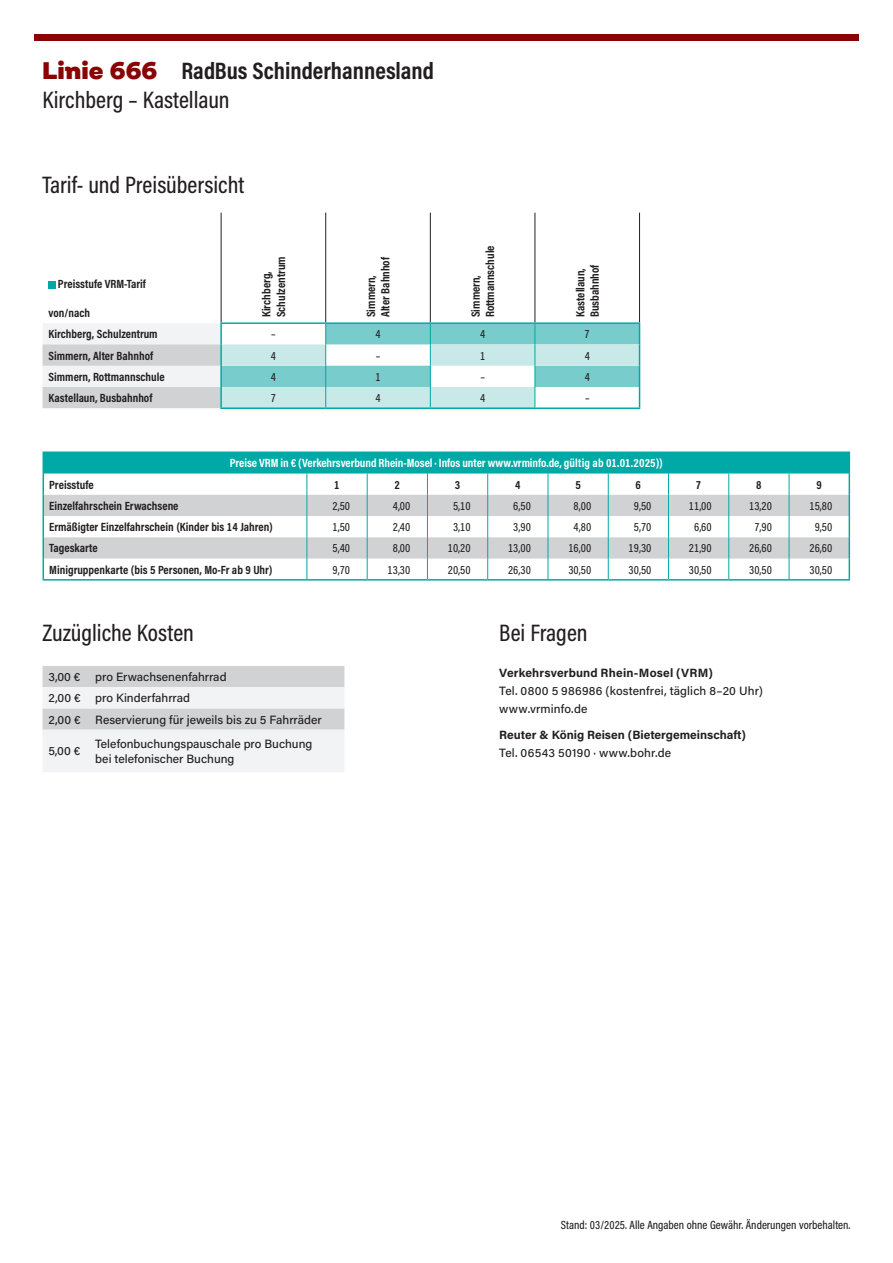
<style>
.page{position:relative;width:893px;height:1263px;background:#fff}
.page>*{position:absolute;margin:0;border:0;box-sizing:border-box;transform-origin:0 0}
.t1{font:700 24px/28.8px "Acumin Pro Cond";color:#231f20}
.t2{font:500 24px "Acumin Pro Cond";color:#231f20}
.t3{font:700 12px/14.4px "Acumin Pro Cond";color:#231f20}
.t4{font:500 12px "Acumin Pro Cond";color:#231f20}
.t5{font:500 12px/21.3px "Acumin Pro";color:#231f20}
.t6{font:700 12px "Acumin Pro Cond";letter-spacing:-.005em;color:#fff}
.t7{font:700 12px "Acumin Pro";letter-spacing:.005em;color:#231f20}
.t8{font:500 12px "Acumin Pro";letter-spacing:.02em;color:#231f20}
.s1{font-family:"Salvatore";font-weight:900;color:#8b0202}
.s2{font-weight:500}
</style>
<div class="page">
<div style="left:34px;top:34px;width:825px;height:6px;background:#8b0202"></div>
<svg style="left:43px;top:666px;width:301px;height:106px"></svg>
<svg style="left:326px;top:213px;width:209px;height:109px"></svg>
<hr style="left:221px;top:213px;width:1px;height:109px;background:#231f20">
<hr style="left:325px;top:213px;width:1px;height:109px;background:#231f20">
<hr style="left:430px;top:213px;width:1px;height:109px;background:#231f20">
<hr style="left:535px;top:213px;width:1px;height:109px;background:#231f20">
<hr style="left:639px;top:213px;width:1px;height:109px;background:#231f20">
<hr style="left:220px;top:322px;width:106px;height:2px;background:#00a9a5">
<hr style="left:326px;top:322px;width:104px;height:2px;background:#00a9a5">
<hr style="left:430px;top:322px;width:105px;height:2px;background:#00a9a5">
<hr style="left:535px;top:322px;width:105px;height:2px;background:#00a9a5">
<svg style="left:43px;top:323px;width:597px;height:85px"></svg>
<hr style="left:220px;top:407px;width:106px;height:2px;background:#00a9a5">
<hr style="left:326px;top:407px;width:104px;height:2px;background:#00a9a5">
<hr style="left:430px;top:407px;width:105px;height:2px;background:#00a9a5">
<hr style="left:535px;top:407px;width:105px;height:2px;background:#00a9a5">
<div style="left:49px;top:281px;width:7px;height:7px;background:#00a9a5"></div>
<div style="left:43px;top:452px;width:806px;height:21px;background:#00a9a5"></div>
<svg style="left:44px;top:473px;width:805px;height:106px"></svg>
<svg style="left:44px;top:495px;width:805px;height:64px;fill:#d1d2d4"></svg>
<hr style="left:43px;top:451px;width:264px;height:2px;background:#00a9a5">
<hr style="left:307px;top:451px;width:60px;height:2px;background:#00a9a5">
<hr style="left:367px;top:451px;width:60px;height:2px;background:#00a9a5">
<hr style="left:427px;top:451px;width:61px;height:2px;background:#00a9a5">
<hr style="left:488px;top:451px;width:60px;height:2px;background:#00a9a5">
<hr style="left:548px;top:451px;width:60px;height:2px;background:#00a9a5">
<hr style="left:608px;top:451px;width:60px;height:2px;background:#00a9a5">
<hr style="left:668px;top:451px;width:61px;height:2px;background:#00a9a5">
<hr style="left:729px;top:451px;width:60px;height:2px;background:#00a9a5">
<hr style="left:789px;top:451px;width:61px;height:2px;background:#00a9a5">
<svg style="left:43px;top:473px;width:1px;height:106px"></svg>
<hr style="left:43px;top:579px;width:264px;height:2px;background:#00a9a5">
<hr style="left:307px;top:579px;width:60px;height:2px;background:#00a9a5">
<hr style="left:367px;top:579px;width:60px;height:2px;background:#00a9a5">
<hr style="left:427px;top:579px;width:61px;height:2px;background:#00a9a5">
<hr style="left:488px;top:579px;width:60px;height:2px;background:#00a9a5">
<hr style="left:548px;top:579px;width:60px;height:2px;background:#00a9a5">
<hr style="left:608px;top:579px;width:60px;height:2px;background:#00a9a5">
<hr style="left:668px;top:579px;width:61px;height:2px;background:#00a9a5">
<hr style="left:729px;top:579px;width:60px;height:2px;background:#00a9a5">
<hr style="left:789px;top:579px;width:61px;height:2px;background:#00a9a5">
<svg style="left:367px;top:473px;width:1px;height:106px"></svg>
<svg style="left:427px;top:473px;width:1px;height:106px"></svg>
<svg style="left:487px;top:473px;width:1px;height:106px"></svg>
<svg style="left:548px;top:473px;width:1px;height:106px"></svg>
<svg style="left:608px;top:473px;width:1px;height:106px"></svg>
<svg style="left:668px;top:473px;width:1px;height:106px"></svg>
<svg style="left:728px;top:473px;width:1px;height:106px"></svg>
<svg style="left:789px;top:473px;width:1px;height:106px"></svg>
<svg style="left:307px;top:473px;width:1px;height:106px"></svg>
<svg style="left:849px;top:453px;width:1px;height:126px"></svg>
<h1 class="t1" style="left:43px;top:56px;width:393px"><span class="s1">Linie 666</span> RadBus Schinderhannesland<br><span class="s2">Kirchberg – Kastellaun</span></h1>
<h1 class="t2" style="left:43px;top:169px;width:203px">Tarif- und Preisübersicht</h1>
<p class="t3" style="left:58px;top:277px;width:89px">Preisstufe VRM-Tarif</p>
<p class="t3" style="left:49px;top:305px;width:43px">von/nach</p>
<p class="t3" style="left:259px;top:317px;width:62px;rotate:-90deg">Kirchberg,<br>Schulzentrum</p>
<p class="t3" style="left:364px;top:317px;width:62px;rotate:-90deg">Simmern,<br>Alter Bahnhof</p>
<p class="t3" style="left:468px;top:317px;width:73px;rotate:-90deg">Simmern,<br>Rottmannschule</p>
<p class="t3" style="left:573px;top:317px;width:54px;rotate:-90deg">Kastellaun,<br>Busbahnhof</p>
<p class="t3" style="left:49px;top:327px;width:111px">Kirchberg, Schulzentrum</p>
<p class="t4" style="left:271px;top:326px;width:6px">–</p>
<p class="t4" style="left:375px;top:326px;width:7px">4</p>
<p class="t4" style="left:480px;top:326px;width:7px">4</p>
<p class="t4" style="left:585px;top:326px;width:7px">7</p>
<p class="t3" style="left:49px;top:348px;width:106px">Simmern, Alter Bahnhof</p>
<p class="t4" style="left:271px;top:348px;width:7px">4</p>
<p class="t4" style="left:376px;top:348px;width:6px">–</p>
<p class="t4" style="left:480px;top:348px;width:7px">1</p>
<p class="t4" style="left:585px;top:348px;width:7px">4</p>
<p class="t3" style="left:49px;top:369px;width:118px">Simmern, Rottmannschule</p>
<p class="t4" style="left:271px;top:369px;width:7px">4</p>
<p class="t4" style="left:375px;top:369px;width:7px">1</p>
<p class="t4" style="left:480px;top:369px;width:6px">–</p>
<p class="t4" style="left:585px;top:369px;width:7px">4</p>
<p class="t3" style="left:49px;top:390px;width:105px">Kastellaun, Busbahnhof</p>
<p class="t4" style="left:271px;top:390px;width:7px">7</p>
<p class="t4" style="left:375px;top:390px;width:7px">4</p>
<p class="t4" style="left:480px;top:390px;width:7px">4</p>
<p class="t4" style="left:585px;top:390px;width:6px">–</p>
<p class="t6" style="left:230px;top:455px;width:435px">Preise VRM in € (Verkehrsverbund Rhein-Mosel · Infos unter www.vrminfo.de, gültig ab 01.01.2025))</p>
<p class="t3" style="left:49px;top:477px;width:46px">Preisstufe</p>
<p class="t3" style="left:334px;top:477px;width:7px">1</p>
<p class="t3" style="left:395px;top:477px;width:7px">2</p>
<p class="t3" style="left:455px;top:477px;width:7px">3</p>
<p class="t3" style="left:515px;top:477px;width:7px">4</p>
<p class="t3" style="left:575px;top:477px;width:7px">5</p>
<p class="t3" style="left:636px;top:477px;width:7px">6</p>
<p class="t3" style="left:696px;top:477px;width:7px">7</p>
<p class="t3" style="left:756px;top:477px;width:7px">8</p>
<p class="t3" style="left:816px;top:477px;width:7px">9</p>
<p class="t3" style="left:49px;top:498px;width:131px">Einzelfahrschein Erwachsene</p>
<p class="t4" style="left:332px;top:498px;width:19px">2,50</p>
<p class="t4" style="left:393px;top:498px;width:19px">4,00</p>
<p class="t4" style="left:453px;top:498px;width:19px">5,10</p>
<p class="t4" style="left:513px;top:498px;width:19px">6,50</p>
<p class="t4" style="left:574px;top:498px;width:19px">8,00</p>
<p class="t4" style="left:634px;top:498px;width:19px">9,50</p>
<p class="t4" style="left:689px;top:498px;width:24px">11,00</p>
<p class="t4" style="left:749px;top:498px;width:24px">13,20</p>
<p class="t4" style="left:809px;top:498px;width:24px">15,80</p>
<p class="t3" style="left:49px;top:519px;width:225px">Ermäßigter Einzelfahrschein (Kinder bis 14 Jahren)</p>
<p class="t4" style="left:332px;top:519px;width:19px">1,50</p>
<p class="t4" style="left:393px;top:519px;width:19px">2,40</p>
<p class="t4" style="left:453px;top:519px;width:19px">3,10</p>
<p class="t4" style="left:513px;top:519px;width:19px">3,90</p>
<p class="t4" style="left:574px;top:519px;width:19px">4,80</p>
<p class="t4" style="left:634px;top:519px;width:19px">5,70</p>
<p class="t4" style="left:694px;top:519px;width:19px">6,60</p>
<p class="t4" style="left:754px;top:519px;width:19px">7,90</p>
<p class="t4" style="left:815px;top:519px;width:19px">9,50</p>
<p class="t3" style="left:49px;top:541px;width:50px">Tageskarte</p>
<p class="t4" style="left:332px;top:540px;width:19px">5,40</p>
<p class="t4" style="left:393px;top:540px;width:19px">8,00</p>
<p class="t4" style="left:448px;top:540px;width:24px">10,20</p>
<p class="t4" style="left:508px;top:540px;width:24px">13,00</p>
<p class="t4" style="left:568px;top:540px;width:24px">16,00</p>
<p class="t4" style="left:629px;top:540px;width:24px">19,30</p>
<p class="t4" style="left:689px;top:540px;width:24px">21,90</p>
<p class="t4" style="left:749px;top:540px;width:24px">26,60</p>
<p class="t4" style="left:809px;top:540px;width:24px">26,60</p>
<p class="t3" style="left:49px;top:562px;width:225px">Minigruppenkarte (bis 5 Personen, Mo-Fr ab 9 Uhr)</p>
<p class="t4" style="left:332px;top:562px;width:19px">9,70</p>
<p class="t4" style="left:388px;top:562px;width:24px">13,30</p>
<p class="t4" style="left:448px;top:562px;width:24px">20,50</p>
<p class="t4" style="left:508px;top:562px;width:24px">26,30</p>
<p class="t4" style="left:568px;top:562px;width:24px">30,50</p>
<p class="t4" style="left:629px;top:562px;width:24px">30,50</p>
<p class="t4" style="left:689px;top:562px;width:24px">30,50</p>
<p class="t4" style="left:749px;top:562px;width:24px">30,50</p>
<p class="t4" style="left:809px;top:562px;width:24px">30,50</p>
<h1 class="t2" style="left:43px;top:617px;width:153px">Zuzügliche Kosten</h1>
<p class="t5" style="left:49px;top:666px;width:275px">3,00 € pro Erwachsenenfahrrad<br>2,00 € pro Kinderfahrrad<br>2,00 € Reservierung für jeweils bis zu 5 Fahrräder</p>
<p class="t5" style="left:49px;top:740px;width:33px">5,00 €</p>
<p class="t5" style="left:95px;top:736px;width:219px;line-height:14.4px">Telefonbuchungspauschale pro Buchung bei telefonischer Buchung</p>
<h1 class="t2" style="left:499px;top:617px;width:90px">Bei Fragen</h1>
<p class="t7" style="left:499px;top:664px;width:215px">Verkehrsverbund Rhein-Mosel (VRM)</p>
<p class="t5" style="left:499px;top:681px;width:265px;line-height:18px">Tel. 0800 5 986986 (kostenfrei, täglich 8–20 Uhr) www.vrminfo.de</p>
<p class="t7" style="left:499px;top:727px;width:248px">Reuter &amp; König Reisen (Bietergemeinschaft)</p>
<p class="t8" style="left:499px;top:745px;width:174px">Tel. 06543 50190 · www.bohr.de</p>
<p class="t4" style="left:561px;top:1217px;width:291px">Stand: 03/2025. Alle Angaben ohne Gewähr. Änderungen vorbehalten.</p>
</div>
